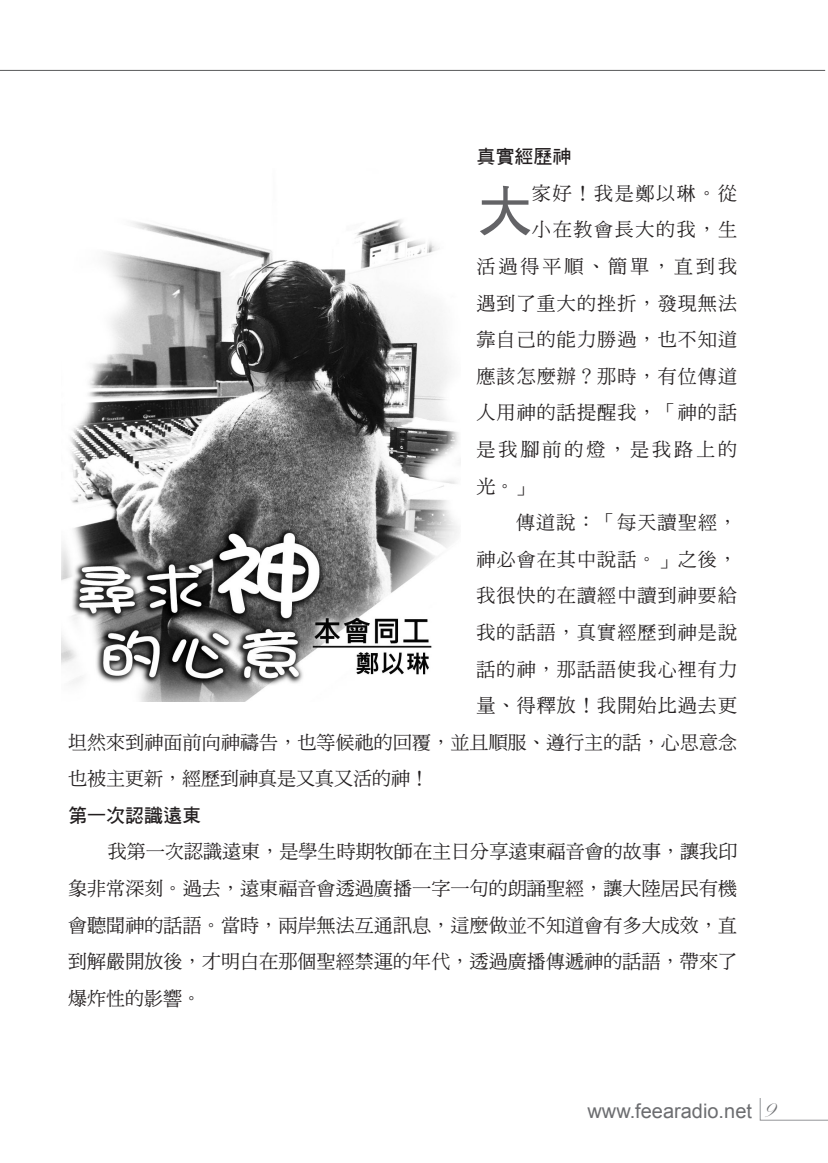
<style>
.page{position:relative;width:828px;height:1163px;background:#fff}
.page>*{position:absolute;margin:0;border:0;box-sizing:border-box;transform-origin:0 0}
.C1內文_黑體{font:55.6px "DF Hei Bd HK BF";color:#636366}
.t1{font:20px "Arial";color:#6c6d70}
.C1內文_黑體-2{font:19px/36.6px "DF Ming Md HK BF";letter-spacing:.06em;color:#231f20;text-align:justify}
.C1內文_黑體-3{font:19px "DF Ming Md HK BF";letter-spacing:.005em;color:#231f20}
.C1內文_黑體-4{font:19px "DF Ming Md HK BF";letter-spacing:.155em;color:#231f20}
.C1內文_黑體-5{font:19px "DF Ming Md HK BF";color:#231f20}
.C1內文_黑體-6{font:19px "DF Hei Bd HK BF";color:#231f20}
.C1內文_黑體-7{font:19px "DF Ming Md HK BF";letter-spacing:.09em;color:#231f20}
.s1{font-family:"Edwardian Script ITC";font-size:24px}
</style>
<div class="page">
<svg style="left:759px;top:1098px;width:69px;height:22px"></svg>
<hr style="left:0;top:70px;width:825px;height:1px;background:#57585a">
<img style="left:62px;top:219px;width:397px;height:482px">
<p class="C1內文_黑體-6" style="left:476px;top:147px;width:96px">真實經歷神</p>
<p class="C1內文_黑體" style="left:476px;top:183px;width:57px">大</p>
<p class="C1內文_黑體-2" style="left:532px;top:175px;width:207px">家好！我是鄭以琳。從</p>
<p class="C1內文_黑體-7" style="left:532px;top:220px;width:207px">小在教會長大的我，生</p>
<p class="C1內文_黑體-4" style="left:476px;top:257px;width:262px">活過得平順、簡單，直到我</p>
<p class="C1內文_黑體-2" style="left:476px;top:284px;width:262px">遇到了重大的挫折，發現無法</p>
<p class="C1內文_黑體-2" style="left:476px;top:321px;width:262px">靠自己的能力勝過，也不知道</p>
<p class="C1內文_黑體-2" style="left:476px;top:358px;width:262px">應該怎麼辦？那時，有位傳道</p>
<p class="C1內文_黑體-2" style="left:476px;top:394px;width:262px">人用神的話提醒我，「神的話</p>
<p class="C1內文_黑體-4" style="left:476px;top:439px;width:262px">是我腳前的燈，是我路上的</p>
<p class="C1內文_黑體-2" style="left:476px;top:467px;width:58px">光。」</p>
<p class="C1內文_黑體-2" style="left:516px;top:504px;width:223px">傳道說：「每天讀聖經，</p>
<p class="C1內文_黑體-2" style="left:476px;top:540px;width:262px">神必會在其中說話。」之後，</p>
<p class="C1內文_黑體-2" style="left:476px;top:577px;width:262px">我很快的在讀經中讀到神要給</p>
<p class="C1內文_黑體-2" style="left:476px;top:613px;width:262px">我的話語，真實經歷到神是說</p>
<p class="C1內文_黑體-2" style="left:476px;top:650px;width:262px">話的神，那話語使我心裡有力</p>
<p class="C1內文_黑體-2" style="left:476px;top:687px;width:262px">量、得釋放！我開始比過去更</p>
<p class="C1內文_黑體-3" style="left:68px;top:732px;width:670px">坦然來到神面前向神禱告，也等候祂的回覆，並且順服、遵行主的話，心思意念</p>
<p class="C1內文_黑體-5" style="left:68px;top:769px;width:362px">也被主更新，經歷到神真是又真又活的神！</p>
<p class="C1內文_黑體-6" style="left:68px;top:805px;width:134px">第一次認識遠東</p>
<p class="C1內文_黑體-2" style="left:68px;top:833px;width:671px;text-indent:40px">我第一次認識遠東，是學生時期牧師在主日分享遠東福音會的故事，讓我印象非常深刻。過去，遠東福音會透過廣播一字一句的朗誦聖經，讓大陸居民有機會聽聞神的話語。當時，兩岸無法互通訊息，這麼做並不知道會有多大成效，直到解嚴開放後，才明白在那個聖經禁運的年代，透過廣播傳遞神的話語，帶來了爆炸性的影響。</p>
<p class="t1" style="left:587px;top:1097px;width:188px">www.feearadio.net <span class="s1">9</span></p>
</div>
